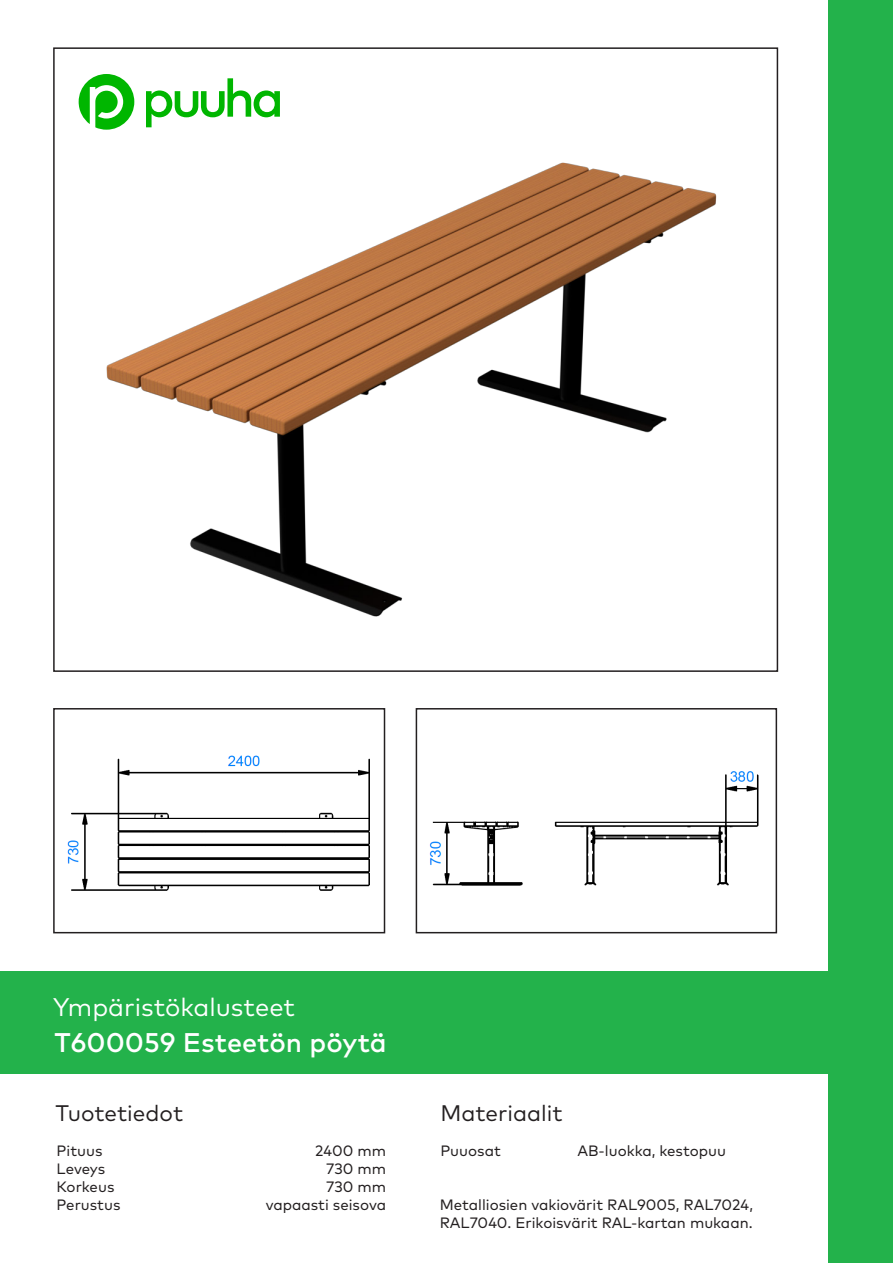
<style>
.page{position:relative;width:893px;height:1263px;background:#fff}
.page>*{position:absolute;margin:0;border:0;box-sizing:border-box;transform-origin:0 0}
.TUOTENUMERO{font:500 27px "Mark Pro";color:#fff}
.TUOTERYHMÄ{font:25.5px "Mark Pro";color:#fff}
.TUOTE_MATERIAALI{font:22.5px "Mark Pro";color:#231f20}
.Tiedot{font:15px/18px "Mark Pro";color:#231f20}
.Numerot{font:15px "Mark Pro";color:#231f20}
</style>
<div class="page">
<div style="left:828px;top:0;width:65px;height:1263px;background:#23b24b"></div>
<div style="left:0;top:971px;width:884px;height:102px;background:#23b24b"></div>
<svg style="left:79px;top:74px;width:55px;height:56px"></svg>
<svg style="left:146px;top:78px;width:134px;height:49px"></svg>
<div style="left:416px;top:708px;width:361px;height:225px;border:2px solid #231f20"></div>
<div style="left:53px;top:708px;width:332px;height:225px;border:2px solid #231f20"></div>
<img style="left:429px;top:771px;width:330px;height:115px">
<img style="left:67px;top:755px;width:303px;height:136px">
<img style="left:106px;top:162px;width:611px;height:455px">
<p class="TUOTERYHMÄ" style="left:53px;top:988px;width:243px">Ympäristökalusteet</p>
<p class="TUOTENUMERO" style="left:54px;top:1022px;width:334px">T600059 Esteetön pöytä</p>
<p class="TUOTE_MATERIAALI" style="left:56px;top:1097px;width:129px">Tuotetiedot</p>
<p class="TUOTE_MATERIAALI" style="left:440px;top:1097px;width:124px">Materiaalit</p>
<p class="Tiedot" style="left:57px;top:1141px;width:47px">Pituus</p>
<p class="Tiedot" style="left:57px;top:1159px;width:50px">Leveys</p>
<p class="Tiedot" style="left:57px;top:1177px;width:59px">Korkeus</p>
<p class="Tiedot" style="left:57px;top:1195px;width:65px">Perustus</p>
<p class="Tiedot" style="left:440px;top:1141px;width:62px">Puuosat</p>
<p class="Tiedot" style="left:577px;top:1141px;width:150px">AB-luokka, kestopuu</p>
<p class="Numerot" style="left:315px;top:1139px;width:72px">2400 mm</p>
<p class="Numerot" style="left:326px;top:1157px;width:61px">730 mm</p>
<p class="Numerot" style="left:326px;top:1175px;width:61px">730 mm</p>
<p class="Numerot" style="left:266px;top:1193px;width:122px">vapaasti seisova</p>
<p class="Tiedot" style="left:440px;top:1194px;width:315px">Metalliosien vakiovärit RAL9005, RAL7024,<br>RAL7040. Erikoisvärit RAL-kartan mukaan.</p>
</div>
